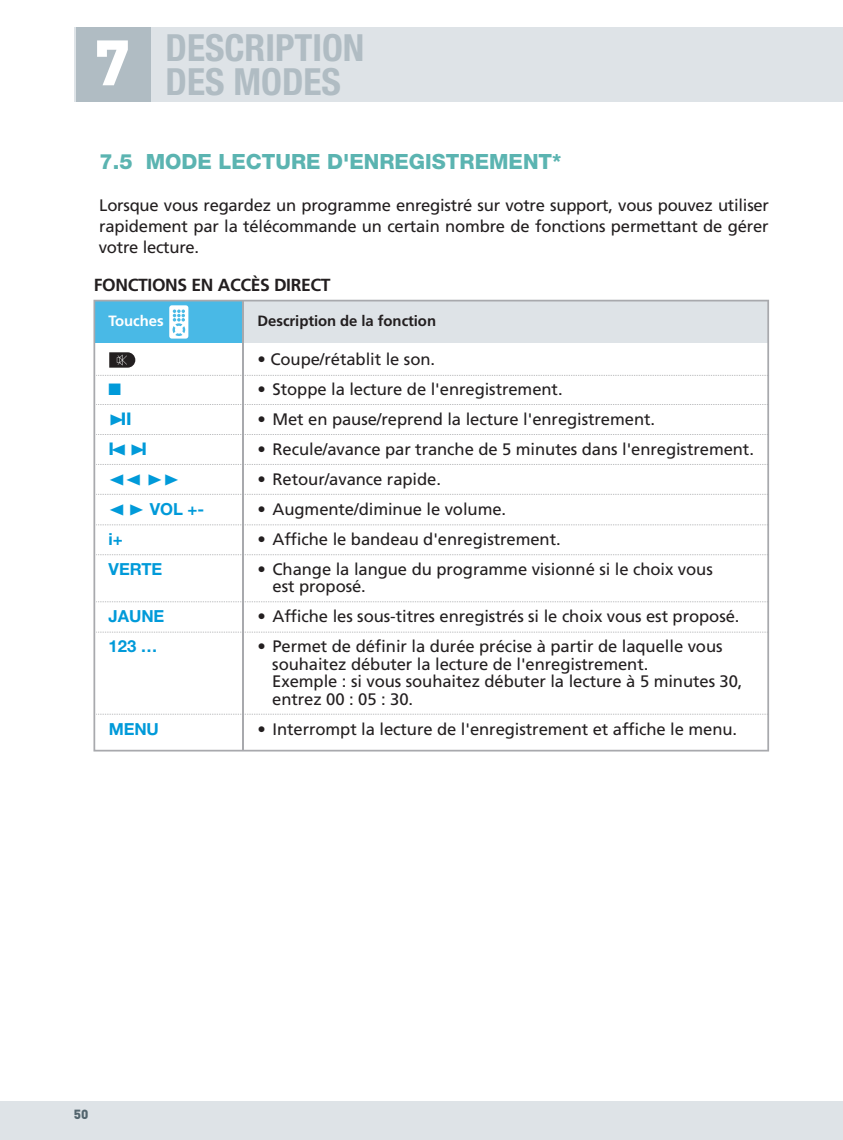
<style>
.page{position:relative;width:843px;height:1140px;background:#fff}
.page>*{position:absolute;margin:0;border:0;box-sizing:border-box;transform-origin:0 0}
.t1{font:900 63px "DIN";color:#fff}
.t2{font:700 condensed 37.45px/34.3px "Helvetica Neue LT Std";color:#b0bcc3}
.t3{font:800 21px "Helvetica Neue LT Std";color:#5bb4b1}
.t4{font:700 17.5px "Frutiger LT Std";letter-spacing:-.02em;color:#231f20}
.t5{font:16.62px/17.5px "Frutiger LT Std";letter-spacing:-.005em;color:#231f20}
.t6{font:700 16.62px "Helvetica Neue LT Std";letter-spacing:-.005em;color:#009ad9}
.t7{font:900 16.62px "Frutiger LT Std";color:#009ad9}
.t8{font:16.62px "Zeal";color:#009ad9}
.t9{font:16.62px "Zapf Dingbats ITC";color:#009ad9}
.t10{font:700 14.88px "Frutiger LT Std";letter-spacing:-.005em;color:#231f20}
.t11{font:700 14.88px "Frutiger LT Std";letter-spacing:-.005em;color:#fff}
.t12{font:900 13.12px "DIN";color:#53656e}
.s1{font-family:"Zeal";font-weight:400}
</style>
<div class="page">
<div style="left:74px;top:27px;width:768px;height:75px;background:#dee3e7"></div>
<div style="left:0;top:1101px;width:842px;height:39px;background:#dee3e7"></div>
<div style="left:76px;top:27px;width:74px;height:75px;background:#b0bcc3"></div>
<svg style="left:93px;top:300px;width:675px;height:451px"></svg>
<hr style="left:242px;top:301px;width:1px;height:448px;background:#a8a9ad">
<div style="left:107px;top:350px;width:85px;height:20px;background:#fff"></div>
<svg style="left:109px;top:352px;width:26px;height:16px"></svg>
<h1 class="t1" style="left:95px;top:27px;width:37px">7</h1>
<h2 class="t2" style="left:165px;top:33px;width:200px">DESCRIPTION<br>DES MODES</h2>
<p class="t3" style="left:99px;top:154px;width:463px">7.5 MODE LECTURE D'ENREGISTREMENT*</p>
<p class="t5" style="left:99px;top:196px;width:671px;line-height:21px;text-align:justify">Lorsque vous regardez un programme enregistré sur votre support, vous pouvez utiliser rapidement par la télécommande un certain nombre de fonctions permettant de gérer votre lecture.</p>
<p class="t4" style="left:94px;top:277px;width:238px">FONCTIONS EN ACCÈS DIRECT</p>
<p class="t11" style="left:109px;top:314px;width:56px">Touches</p>
<p class="t10" style="left:257px;top:314px;width:180px">Description de la fonction</p>
<p class="t5" style="left:257px;top:352px;width:179px">• Coupe/rétablit le son.</p>
<p class="t9" style="left:109px;top:382px;width:14px">■</p>
<p class="t5" style="left:257px;top:382px;width:306px">• Stoppe la lecture de l'enregistrement.</p>
<p class="t7" style="left:109px;top:413px;width:24px"><span class="s1">®</span>ll</p>
<p class="t5" style="left:257px;top:412px;width:399px">• Met en pause/reprend la lecture l'enregistrement.</p>
<p class="t7" style="left:109px;top:443px;width:40px">l<span class="s1">√ ®</span>l</p>
<p class="t5" style="left:257px;top:442px;width:497px">• Recule/avance par tranche de 5 minutes dans l'enregistrement.</p>
<p class="t8" style="left:109px;top:472px;width:73px">√√ ®®</p>
<p class="t5" style="left:257px;top:472px;width:185px">• Retour/avance rapide.</p>
<p class="t6" style="left:109px;top:503px;width:97px"><span class="s1">√ ®</span> VOL +-</p>
<p class="t5" style="left:257px;top:502px;width:250px">• Augmente/diminue le volume.</p>
<p class="t6" style="left:109px;top:533px;width:16px">i+</p>
<p class="t5" style="left:257px;top:532px;width:304px">• Affiche le bandeau d'enregistrement.</p>
<p class="t6" style="left:109px;top:563px;width:55px">VERTE</p>
<p class="t5" style="left:272px;top:561px;width:441px;text-indent:-15px">• Change la langue du programme visionné si le choix vous est proposé.</p>
<p class="t6" style="left:109px;top:610px;width:57px">JAUNE</p>
<p class="t5" style="left:257px;top:609px;width:483px">• Affiche les sous-titres enregistrés si le choix vous est proposé.</p>
<p class="t6" style="left:109px;top:640px;width:50px">123 …</p>
<p class="t5" style="left:272px;top:639px;width:471px;text-indent:-15px">• Permet de définir la durée précise à partir de laquelle vous souhaitez débuter la lecture de l'enregistrement.<br>Exemple : si vous souhaitez débuter la lecture à 5 minutes 30, entrez 00 : 05 : 30.</p>
<p class="t6" style="left:109px;top:723px;width:52px">MENU</p>
<p class="t5" style="left:257px;top:721px;width:481px">• Interrompt la lecture de l'enregistrement et affiche le menu.</p>
<p class="t12" style="left:74px;top:1107px;width:16px">50</p>
</div>
